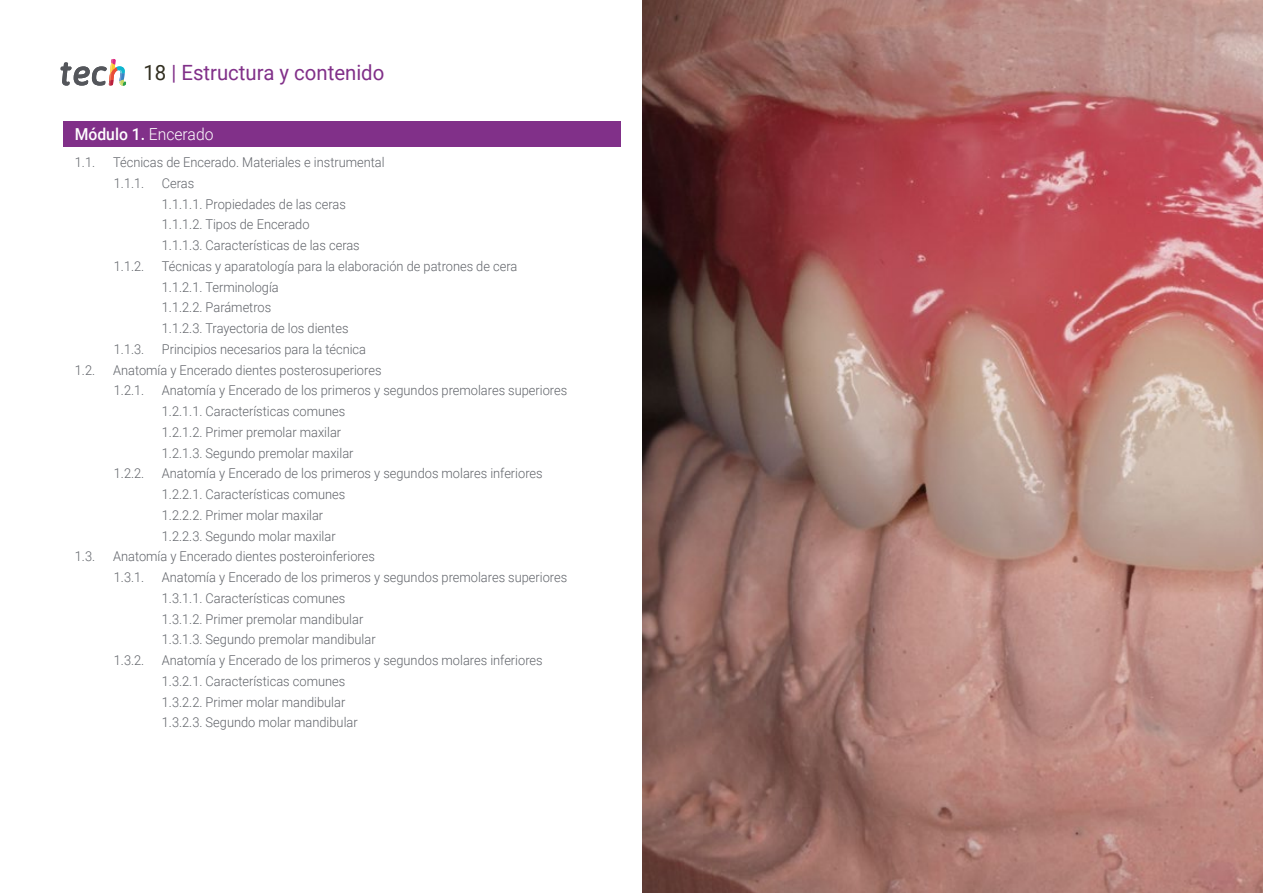
<style>
.page{position:relative;width:1263px;height:893px;background:#fff}
.page>*{position:absolute;margin:0;border:0;box-sizing:border-box;transform-origin:0 0}
.t1{font:21px "Roboto";color:#813089}
.t2{font:500 16.5px "Roboto";color:#fff;scale:.95 1}
.t3{font:300 13.5px/20.7px "Roboto";color:#61646a;scale:.95 1}
.s1{color:#312e20}
.s2{font-weight:300}
</style>
<div class="page">
<img style="left:642px;top:0;width:621px;height:893px">
<div style="left:64px;top:121px;width:557px;height:25px;background:#813089"></div>
<svg style="left:61px;top:59px;width:65px;height:27px"></svg>
<h1 class="t1" style="left:144px;top:57px;width:242px"><span class="s1">18</span> | Estructura y contenido</h1>
<p class="t2" style="left:75px;top:123px;width:147px">Módulo 1. <span class="s2">Encerado</span></p>
<p class="t3" style="left:75px;top:151px;width:23px">1.1.</p>
<p class="t3" style="left:113px;top:151px;width:287px">Técnicas de Encerado. Materiales e instrumental<br>1.1.1.</p>
<p class="t3" style="left:162px;top:172px;width:210px">Ceras<br>1.1.1.1. Propiedades de las ceras<br>1.1.1.2. Tipos de Encerado<br>1.1.1.3. Características de las ceras</p>
<p class="t3" style="left:114px;top:255px;width:34px">1.1.2.</p>
<p class="t3" style="left:162px;top:255px;width:376px">Técnicas y aparatología para la elaboración de patrones de cera 1.1.2.1. Terminología<br>1.1.2.2. Parámetros<br>1.1.2.3. Trayectoria de los dientes</p>
<p class="t3" style="left:114px;top:338px;width:34px">1.1.3.</p>
<p class="t3" style="left:162px;top:338px;width:217px">Principios necesarios para la técnica</p>
<p class="t3" style="left:75px;top:359px;width:23px">1.2.</p>
<p class="t3" style="left:113px;top:359px;width:284px">Anatomía y Encerado dientes posterosuperiores<br>1.2.1.</p>
<p class="t3" style="left:162px;top:380px;width:428px">Anatomía y Encerado de los primeros y segundos premolares superiores 1.2.1.1. Características comunes<br>1.2.1.2. Primer premolar maxilar<br>1.2.1.3. Segundo premolar maxilar</p>
<p class="t3" style="left:114px;top:463px;width:34px">1.2.2.</p>
<p class="t3" style="left:162px;top:463px;width:402px">Anatomía y Encerado de los primeros y segundos molares inferiores 1.2.2.1. Características comunes<br>1.2.2.2. Primer molar maxilar<br>1.2.2.3. Segundo molar maxilar</p>
<p class="t3" style="left:75px;top:546px;width:23px">1.3.</p>
<p class="t3" style="left:113px;top:546px;width:277px">Anatomía y Encerado dientes posteroinferiores<br>1.3.1.</p>
<p class="t3" style="left:162px;top:566px;width:428px">Anatomía y Encerado de los primeros y segundos premolares superiores 1.3.1.1. Características comunes<br>1.3.1.2. Primer premolar mandibular<br>1.3.1.3. Segundo premolar mandibular</p>
<p class="t3" style="left:114px;top:649px;width:34px">1.3.2.</p>
<p class="t3" style="left:162px;top:649px;width:402px">Anatomía y Encerado de los primeros y segundos molares inferiores 1.3.2.1. Características comunes<br>1.3.2.2. Primer molar mandibular<br>1.3.2.3. Segundo molar mandibular</p>
</div>
